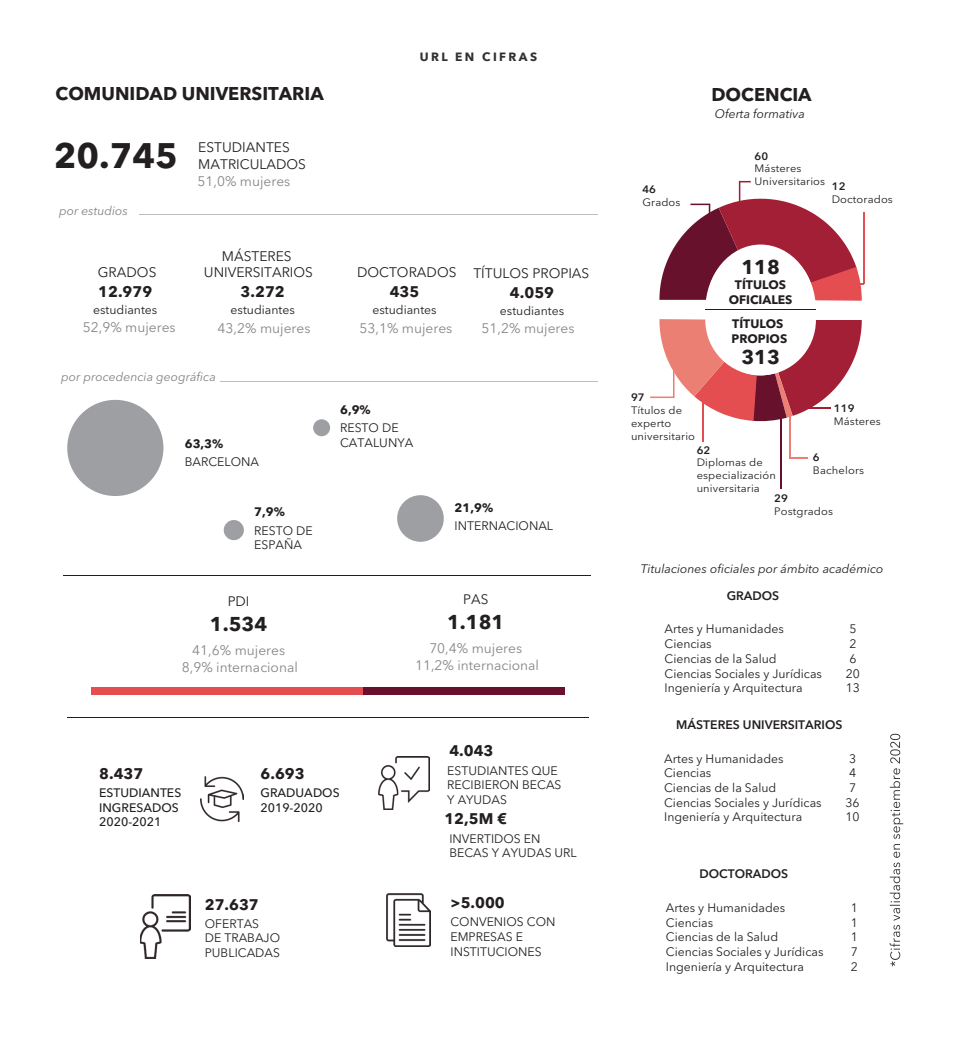
<style>
.page{position:relative;width:957px;height:1063px;background:#fff}
.page>*{position:absolute;margin:0;border:0;box-sizing:border-box;transform-origin:0 0}
.t1{font:700 35.25px "Avenir Next";color:#231f20}
.t2{font:700 19.95px "Avenir Next";color:#231f20}
.t3{font:700 18.3px "Avenir Next";color:#231f20}
.t4{font:700 15.3px "Avenir Next";color:#231f20}
.t5{font:13.8px "Avenir Next";color:#888787}
.t6{font:13.8px/16.5px "Avenir Next";color:#231f20}
.t7{font:13.65px "Avenir Next";color:#231f20}
.t8{font:12.3px/14.7px "Avenir Next";color:#231f20}
.t9{font:italic 12.3px "Avenir Next";color:#231f20}
.t10{font:700 12.3px/14.7px "Avenir Next";color:#231f20;text-align:center}
.t11{font:500 12.3px/14.7px "Avenir Next";color:#231f20}
.t12{font:600 12.3px "Avenir Next";color:#231f20}
.t13{font:italic 12.3px "Avenir Next";color:#808285}
.t14{font:700 12px "Avenir Next";letter-spacing:.2em;color:#312f30}
.t15{font:10.65px/12.9px "Avenir Next";letter-spacing:.015em;color:#231f20;scale:1.04 1}
.t16{font:600 10.65px "Avenir Next";letter-spacing:.01em;color:#231f20;scale:1.04 1}
</style>
<div class="page">
<svg style="left:889px;top:734px;width:14px;height:232px"></svg>
<hr style="left:221px;top:381px;width:377px;height:1px;background:#bcbdc0">
<div style="left:224px;top:520px;width:20px;height:20px;background:#9d9fa2;border-radius:50%"></div>
<div style="left:397px;top:495px;width:47px;height:47px;background:#9d9fa2;border-radius:50%"></div>
<div style="left:313px;top:419px;width:17px;height:17px;background:#9d9fa2;border-radius:50%"></div>
<div style="left:67px;top:400px;width:96px;height:96px;background:#9d9fa2;border-radius:50%"></div>
<hr style="left:67px;top:718px;width:522px;height:1px;background:#231f20">
<hr style="left:139px;top:215px;width:459px;height:1px;background:#bcbdc0">
<img style="left:200px;top:777px;width:43px;height:44px">
<hr style="left:63px;top:575px;width:527px;height:1px;background:#231f20">
<div style="left:92px;top:687px;width:272px;height:8px;background:#e54e50"></div>
<div style="left:363px;top:687px;width:202px;height:8px;background:#68112d"></div>
<img style="left:378px;top:757px;width:51px;height:52px">
<img style="left:140px;top:895px;width:50px;height:63px">
<img style="left:386px;top:894px;width:44px;height:52px">
<hr style="left:819px;top:283px;width:45px;height:2px;background:#e54e50">
<hr style="left:863px;top:212px;width:1px;height:72px;background:#e54e50">
<svg style="left:790px;top:457px;width:17px;height:2px"></svg>
<hr style="left:705px;top:310px;width:111px;height:1px;background:#231f20">
<svg style="left:659px;top:181px;width:203px;height:120px"></svg>
<hr style="left:780px;top:419px;width:1px;height:70px;background:#68112d">
<hr style="left:789px;top:413px;width:1px;height:46px;background:#ec7f74">
<hr style="left:702px;top:399px;width:2px;height:43px;background:#e54e50">
<svg style="left:650px;top:319px;width:211px;height:103px"></svg>
<h3 class="t3" style="left:56px;top:77px;width:270px">COMUNIDAD UNIVERSITARIA</h3>
<p class="t14" style="left:420px;top:49px;width:119px">URL EN CIFRAS</p>
<h1 class="t1" style="left:54px;top:125px;width:126px">20.745</h1>
<p class="t6" style="left:198px;top:139px;width:109px">ESTUDIANTES<br>MATRICULADOS</p>
<p class="t5" style="left:197px;top:170px;width:94px">51,0% mujeres</p>
<p class="t13" style="left:59px;top:200px;width:70px">por estudios</p>
<p class="t6" style="left:98px;top:264px;width:60px">GRADOS</p>
<p class="t4" style="left:98px;top:278px;width:56px">12.979</p>
<p class="t8" style="left:93px;top:301px;width:66px">estudiantes</p>
<p class="t5" style="left:83px;top:316px;width:94px">52,9% mujeres</p>
<p class="t6" style="left:204px;top:247px;width:110px;text-align:center">MÁSTERES<br>UNIVERSITARIOS</p>
<p class="t4" style="left:241px;top:278px;width:46px">3.272</p>
<p class="t8" style="left:231px;top:302px;width:66px">estudiantes</p>
<p class="t5" style="left:218px;top:316px;width:94px">43,2% mujeres</p>
<p class="t13" style="left:61px;top:367px;width:156px">por procedencia geográfica</p>
<p class="t6" style="left:357px;top:264px;width:101px">DOCTORADOS</p>
<p class="t6" style="left:473px;top:264px;width:117px">TÍTULOS PROPIAS</p>
<p class="t4" style="left:390px;top:279px;width:31px">435</p>
<p class="t8" style="left:372px;top:302px;width:66px">estudiantes</p>
<p class="t4" style="left:510px;top:279px;width:46px">4.059</p>
<p class="t8" style="left:500px;top:303px;width:66px">estudiantes</p>
<p class="t5" style="left:359px;top:317px;width:94px">53,1% mujeres</p>
<p class="t5" style="left:481px;top:317px;width:94px">51,2% mujeres</p>
<p class="t10" style="left:340px;top:402px;width:32px">6,9%</p>
<p class="t8" style="left:340px;top:420px;width:60px">RESTO DE</p>
<p class="t10" style="left:185px;top:436px;width:40px">63,3%</p>
<p class="t8" style="left:340px;top:435px;width:75px">CATALUNYA</p>
<p class="t8" style="left:185px;top:454px;width:76px">BARCELONA</p>
<p class="t10" style="left:254px;top:504px;width:32px">7,9%</p>
<p class="t8" style="left:254px;top:522px;width:60px">RESTO DE<br>ESPAÑA</p>
<p class="t10" style="left:454px;top:500px;width:40px">21,9%</p>
<p class="t8" style="left:454px;top:518px;width:100px">INTERNACIONAL</p>
<p class="t7" style="left:228px;top:590px;width:23px">PDI</p>
<p class="t7" style="left:463px;top:588px;width:27px">PAS</p>
<h2 class="t2" style="left:210px;top:607px;width:59px">1.534</h2>
<h2 class="t2" style="left:447px;top:605px;width:59px">1.181</h2>
<p class="t5" style="left:429px;top:637px;width:94px">70,4% mujeres</p>
<p class="t5" style="left:192px;top:639px;width:94px">41,6% mujeres</p>
<p class="t5" style="left:182px;top:656px;width:118px">8,9% internacional</p>
<p class="t5" style="left:415px;top:654px;width:125px">11,2% internacional</p>
<p class="t4" style="left:99px;top:761px;width:46px">8.437</p>
<p class="t11" style="left:99px;top:785px;width:84px">ESTUDIANTES<br>INGRESADOS<br>2020-2021</p>
<p class="t4" style="left:260px;top:761px;width:46px">6.693</p>
<p class="t11" style="left:260px;top:785px;width:81px">GRADUADOS<br>2019-2020</p>
<p class="t4" style="left:205px;top:891px;width:56px">27.637</p>
<p class="t8" style="left:205px;top:915px;width:77px">OFERTAS<br>DE TRABAJO<br>PUBLICADAS</p>
<p class="t4" style="left:449px;top:738px;width:46px">4.043</p>
<p class="t8" style="left:447px;top:762px;width:116px">ESTUDIANTES QUE<br>RECIBIERON BECAS<br>Y AYUDAS</p>
<p class="t4" style="left:444px;top:806px;width:64px">12,5M €</p>
<p class="t8" style="left:449px;top:831px;width:129px">INVERTIDOS EN<br>BECAS Y AYUDAS URL</p>
<p class="t4" style="left:450px;top:889px;width:56px">&gt;5.000</p>
<p class="t8" style="left:450px;top:914px;width:106px">CONVENIOS CON<br>EMPRESAS E<br>INSTITUCIONES</p>
<p class="t16" style="left:642px;top:180px;width:15px">46</p>
<p class="t15" style="left:642px;top:195px;width:38px">Grados</p>
<h3 class="t3" style="left:711px;top:79px;width:102px">DOCENCIA</h3>
<p class="t9" style="left:715px;top:104px;width:91px">Oferta formativa</p>
<p class="t16" style="left:754px;top:147px;width:15px">60</p>
<p class="t15" style="left:754px;top:162px;width:69px">Másteres<br>Universitarios</p>
<p class="t16" style="left:831px;top:178px;width:15px">12</p>
<p class="t15" style="left:831px;top:193px;width:60px">Doctorados</p>
<p class="t16" style="left:631px;top:388px;width:15px">97</p>
<p class="t15" style="left:631px;top:404px;width:63px">Títulos de experto universitario</p>
<h2 class="t2" style="left:741px;top:250px;width:40px">118</h2>
<p class="t10" style="left:728px;top:278px;width:65px">TÍTULOS<br>OFICIALES</p>
<p class="t10" style="left:731px;top:316px;width:57px;text-align:left">TÍTULOS<br>PROPIOS</p>
<h2 class="t2" style="left:741px;top:340px;width:40px">313</h2>
<p class="t16" style="left:834px;top:399px;width:21px">119</p>
<p class="t15" style="left:834px;top:414px;width:47px">Másteres</p>
<p class="t16" style="left:696px;top:441px;width:15px">62</p>
<p class="t15" style="left:696px;top:456px;width:78px">Diplomas de especialización universitaria</p>
<p class="t16" style="left:813px;top:449px;width:8px">6</p>
<p class="t15" style="left:813px;top:464px;width:51px">Bachelors</p>
<p class="t16" style="left:774px;top:490px;width:15px">29</p>
<p class="t15" style="left:774px;top:505px;width:58px">Postgrados</p>
<p class="t9" style="left:641px;top:558px;width:244px">Titulaciones oficiales por ámbito académico</p>
<p class="t12" style="left:726px;top:585px;width:54px">GRADOS</p>
<p class="t8" style="left:664px;top:621px;width:159px">Artes y Humanidades<br>Ciencias<br>Ciencias de la Salud<br>Ciencias Sociales y Jurídicas<br>Ingeniería y Arquitectura</p>
<p class="t8" style="left:846px;top:621px;width:16px">5<br>2<br>6<br>20<br>13</p>
<p class="t12" style="left:676px;top:714px;width:168px">MÁSTERES UNIVERSITARIOS</p>
<p class="t8" style="left:664px;top:750px;width:159px">Artes y Humanidades<br>Ciencias<br>Ciencias de la Salud<br>Ciencias Sociales y Jurídicas<br>Ingeniería y Arquitectura</p>
<p class="t8" style="left:845px;top:750px;width:16px">3<br>4<br>7<br>36<br>10</p>
<p class="t12" style="left:699px;top:864px;width:90px">DOCTORADOS</p>
<p class="t8" style="left:666px;top:900px;width:159px">Artes y Humanidades<br>Ciencias<br>Ciencias de la Salud<br>Ciencias Sociales y Jurídicas<br>Ingeniería y Arquitectura</p>
<p class="t8" style="left:851px;top:900px;width:9px;text-align:justify">1<br>1<br>1<br>7<br>2</p>
</div>
